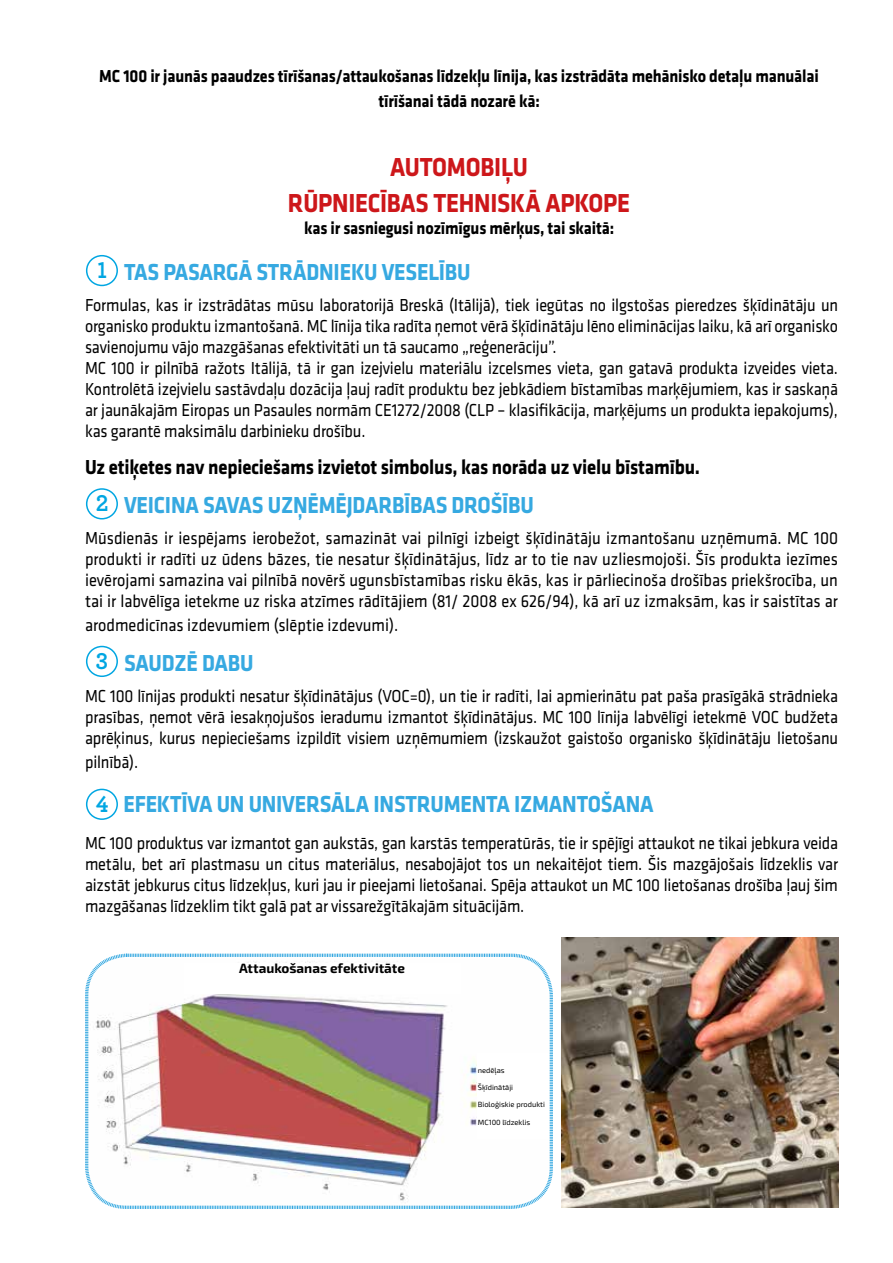
<style>
.page{position:relative;width:893px;height:1263px;background:#fff}
.page>*{position:absolute;margin:0;border:0;box-sizing:border-box;transform-origin:0 0}
.t1{font:700 27px/36.6px "Klavika";letter-spacing:-.01em;color:#cd171a;text-align:center;scale:.9 1}
.t2{font:700 24px "Klavika";letter-spacing:-.01em;color:#36a9e1;scale:.9 1}
.t3{font:700 21px "Klavika";letter-spacing:-.01em;color:#000;scale:.9 1}
.t4{font:18px/21px "Klavika";letter-spacing:-.01em;color:#000;text-align:justify;scale:.9 1}
.t5{font:18px/21px "Klavika";letter-spacing:-.01em;color:#000;text-align:justify;scale:.91 1}
.t6{font:700 18px/25.2px "Klavika";letter-spacing:-.01em;color:#000;text-align:center;scale:.9 1}
.t7{font:700 13.5px "Exo 2.0";color:#000}
.t8{font:7.5px "Exo 2.0";color:#000}
.s1{font-family:"Archer";color:#00a6e2}
</style>
<div class="page">
<div style="left:86px;top:255px;width:32px;height:31px;border:2px solid #00a6e2;border-radius:50%"></div>
<div style="left:86px;top:488px;width:32px;height:31px;border:2px solid #00a6e2;border-radius:50%"></div>
<div style="left:86px;top:646px;width:32px;height:31px;border:2px solid #00a6e2;border-radius:50%"></div>
<div style="left:86px;top:789px;width:32px;height:31px;border:2px solid #00a6e2;border-radius:50%"></div>
<img style="left:561px;top:938px;width:278px;height:269px">
<svg style="left:85px;top:953px;width:468px;height:256px"></svg>
<div style="left:184px;top:963px;width:276px;height:31px;background:#fff"></div>
<div style="left:478px;top:1053px;width:71px;height:85px;background:#fff"></div>
<p class="t6" style="left:99px;top:63px;width:801px">MC 100 ir jaunās paaudzes tīrīšanas/attaukošanas līdzekļu līnija, kas izstrādāta mehānisko detaļu manuālai tīrīšanai tādā nozarē kā:</p>
<h1 class="t1" style="left:288px;top:149px;width:382px">AUTOMOBIĻU<br>RŪPNIECĪBAS TEHNISKĀ APKOPE</h1>
<p class="t6" style="left:304px;top:216px;width:346px">kas ir sasniegusi nozīmīgus mērķus, tai skaitā:</p>
<h2 class="t2" style="left:97px;top:259px;width:416px"><span class="s1">1</span> TAS PASARGĀ STRĀDNIEKU VESELĪBU</h2>
<p class="t4" style="left:85px;top:295px;width:838px;text-align:left">Formulas, kas ir izstrādātas mūsu laboratorijā Breskā (Itālijā), tiek iegūtas no ilgstošas pieredzes šķīdinātāju un organisko produktu izmantošanā. MC līnija tika radīta ņemot vērā šķīdinātāju lēno eliminācijas laiku, kā arī organisko savienojumu vājo mazgāšanas efektivitāti un tā saucamo „reģenerāciju”.<br>MC 100 ir pilnībā ražots Itālijā, tā ir gan izejvielu materiālu izcelsmes vieta, gan gatavā produkta izveides vieta.<br>Kontrolētā izejvielu sastāvdaļu dozācija ļauj radīt produktu bez jebkādiem bīstamības marķējumiem, kas ir saskaņā ar jaunākajām Eiropas un Pasaules normām CE1272/2008 (CLP – klasifikācija, marķējums un produkta iepakojums), kas garantē maksimālu darbinieku drošību.</p>
<p class="t3" style="left:85px;top:455px;width:685px">Uz etiķetes nav nepieciešams izvietot simbolus, kas norāda uz vielu bīstamību.</p>
<h2 class="t2" style="left:96px;top:492px;width:488px"><span class="s1">2</span> VEICINA SAVAS UZŅĒMĒJDARBĪBAS DROŠĪBU</h2>
<p class="t5" style="left:85px;top:528px;width:829px">Mūsdienās ir iespējams ierobežot, samazināt vai pilnīgi izbeigt šķīdinātāju izmantošanu uzņēmumā. MC 100 produkti ir radīti uz ūdens bāzes, tie nesatur šķīdinātājus, līdz ar to tie nav uzliesmojoši. Šīs produkta iezīmes ievērojami samazina vai pilnībā novērš ugunsbīstamības risku ēkās, kas ir pārliecinoša drošības priekšrocība, un tai ir labvēlīga ietekme uz riska atzīmes rādītājiem (81/ 2008 ex 626/94), kā arī uz izmaksām, kas ir saistītas ar</p>
<p class="t5" style="left:85px;top:615px;width:346px">arodmedicīnas izdevumiem (slēptie izdevumi).</p>
<h2 class="t2" style="left:96px;top:650px;width:177px"><span class="s1">3</span> SAUDZĒ DABU</h2>
<p class="t4" style="left:85px;top:686px;width:838px">MC 100 līnijas produkti nesatur šķīdinātājus (VOC=0), un tie ir radīti, lai apmierinātu pat paša prasīgākā strādnieka prasības, ņemot vērā iesakņojušos ieradumu izmantot šķīdinātājus. MC 100 līnija labvēlīgi ietekmē VOC budžeta aprēķinus, kurus nepieciešams izpildīt visiem uzņēmumiem (izskaužot gaistošo organisko šķīdinātāju lietošanu</p>
<p class="t4" style="left:85px;top:752px;width:61px">pilnībā).</p>
<h2 class="t2" style="left:96px;top:791px;width:621px"><span class="s1">4</span> EFEKTĪVA UN UNIVERSĀLA INSTRUMENTA IZMANTOŠANA</h2>
<p class="t4" style="left:85px;top:833px;width:838px">MC 100 produktus var izmantot gan aukstās, gan karstās temperatūrās, tie ir spējīgi attaukot ne tikai jebkura veida metālu, bet arī plastmasu un citus materiālus, nesabojājot tos un nekaitējot tiem. Šis mazgājošais līdzeklis var aizstāt jebkurus citus līdzekļus, kuri jau ir pieejami lietošanai. Spēja attaukot un MC 100 lietošanas drošība ļauj šim mazgāšanas līdzeklim tikt galā pat ar vissarežgītākajām situācijām.</p>
<p class="t7" style="left:239px;top:960px;width:167px">Attaukošanas efektivitāte</p>
<p class="t8" style="left:478px;top:1066px;width:28px">nedēļas</p>
<p class="t8" style="left:478px;top:1083px;width:37px">Šķīdinātāji</p>
<p class="t8" style="left:478px;top:1100px;width:69px">Bioloģiskie produkti</p>
<p class="t8" style="left:478px;top:1117px;width:54px">MC100 līdzeklis</p>
</div>
